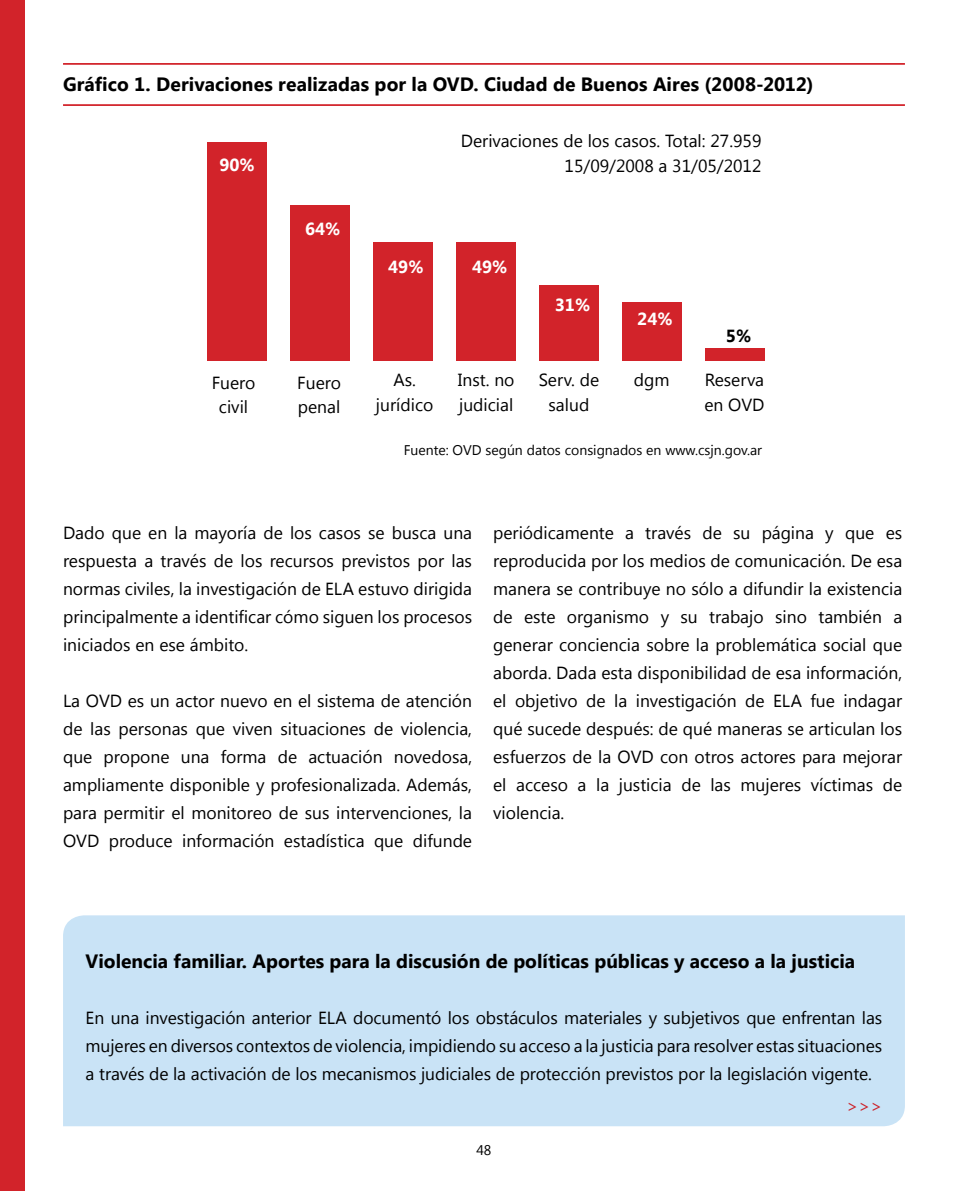
<style>
.page{position:relative;width:968px;height:1191px;background:#fff}
.page>*{position:absolute;margin:0;border:0;box-sizing:border-box;transform-origin:0 0}
.t1{font:700 19.25px "Segoe UI";color:#000}
.t2{font:17.5px/28px "Segoe UI";color:#000;text-align:justify}
.t3{font:700 17.5px "Segoe UI";color:#fff}
.t4{font:17.5px "Segoe UI";color:#cc2027}
.t5{font:700 17.5px "Segoe UI";color:#000}
.t6{font:14px "Segoe UI";color:#000}
</style>
<div class="page">
<hr style="left:63px;top:63px;width:841px;height:2px;background:#d2232a">
<hr style="left:63px;top:104px;width:841px;height:2px;background:#d2232a">
<div style="left:207px;top:142px;width:60px;height:219px;background:#d2232a"></div>
<div style="left:290px;top:205px;width:60px;height:156px;background:#d2232a"></div>
<div style="left:373px;top:242px;width:60px;height:119px;background:#d2232a"></div>
<div style="left:456px;top:242px;width:60px;height:119px;background:#d2232a"></div>
<div style="left:539px;top:285px;width:60px;height:76px;background:#d2232a"></div>
<div style="left:622px;top:302px;width:60px;height:59px;background:#d2232a"></div>
<div style="left:705px;top:348px;width:60px;height:13px;background:#d2232a"></div>
<div style="left:63px;top:915px;width:841px;height:211px;background:#c9e3f6"></div>
<div style="left:0;top:0;width:25px;height:1191px;background:#d2232a"></div>
<p class="t1" style="left:63px;top:70px;width:751px">Gráfico 1. Derivaciones realizadas por la OVD. Ciudad de Buenos Aires (2008-2012)</p>
<p class="t3" style="left:219px;top:152px;width:37px">90%</p>
<p class="t3" style="left:305px;top:216px;width:37px">64%</p>
<p class="t2" style="left:461px;top:128px;width:302px;line-height:24.5px;text-align:right">Derivaciones de los casos. Total: 27.959<br>15/09/2008 a 31/05/2012</p>
<p class="t3" style="left:388px;top:254px;width:37px">49%</p>
<p class="t3" style="left:472px;top:254px;width:37px">49%</p>
<p class="t3" style="left:555px;top:292px;width:37px">31%</p>
<p class="t3" style="left:637px;top:306px;width:37px">24%</p>
<p class="t5" style="left:725px;top:323px;width:27px">5%</p>
<p class="t2" style="left:212px;top:369px;width:45px;line-height:24.5px;text-align:center">Fuero civil</p>
<p class="t2" style="left:297px;top:369px;width:45px;line-height:24.5px">Fuero penal</p>
<p class="t2" style="left:376px;top:367px;width:59px;line-height:24.5px;text-align:center">As. jurídico</p>
<p class="t2" style="left:458px;top:367px;width:58px;line-height:24.5px">Inst. no judicial</p>
<p class="t2" style="left:538px;top:367px;width:62px;line-height:24.5px;text-align:center">Serv. de salud</p>
<p class="t2" style="left:633px;top:365px;width:37px">dgm</p>
<p class="t2" style="left:704px;top:367px;width:62px;line-height:24.5px">Reserva en OVD</p>
<p class="t6" style="left:403px;top:440px;width:360px">Fuente: OVD según datos consignados en www.csjn.gov.ar</p>
<p class="t2" style="left:63px;top:518px;width:410px">Dado que en la mayoría de los casos se busca una respuesta a través de los recursos previstos por las normas civiles, la investigación de ELA estuvo dirigida principalmente a identificar cómo siguen los procesos iniciados en ese ámbito.</p>
<p class="t2" style="left:63px;top:686px;width:410px">La OVD es un actor nuevo en el sistema de atención de las personas que viven situaciones de violencia, que propone una forma de actuación novedosa, ampliamente disponible y profesionalizada. Además, para permitir el monitoreo de sus intervenciones, la OVD produce información estadística que difunde</p>
<p class="t2" style="left:493px;top:518px;width:410px">periódicamente a través de su página y que es reproducida por los medios de comunicación. De esa manera se contribuye no sólo a difundir la existencia de este organismo y su trabajo sino también a generar conciencia sobre la problemática social que aborda. Dada esta disponibilidad de esa información, el objetivo de la investigación de ELA fue indagar qué sucede después: de qué maneras se articulan los esfuerzos de la OVD con otros actores para mejorar el acceso a la justicia de las mujeres víctimas de violencia.</p>
<p class="t1" style="left:86px;top:947px;width:771px">Violencia familiar. Aportes para la discusión de políticas públicas y acceso a la justicia</p>
<p class="t2" style="left:86px;top:1003px;width:798px">En una investigación anterior ELA documentó los obstáculos materiales y subjetivos que enfrentan las mujeres en diversos contextos de violencia, impidiendo su acceso a la justicia para resolver estas situaciones a través de la activación de los mecanismos judiciales de protección previstos por la legislación vigente.</p>
<p class="t4" style="left:846px;top:1094px;width:37px">&gt;&gt;&gt;</p>
<p class="t6" style="left:476px;top:1140px;width:17px">48</p>
</div>
